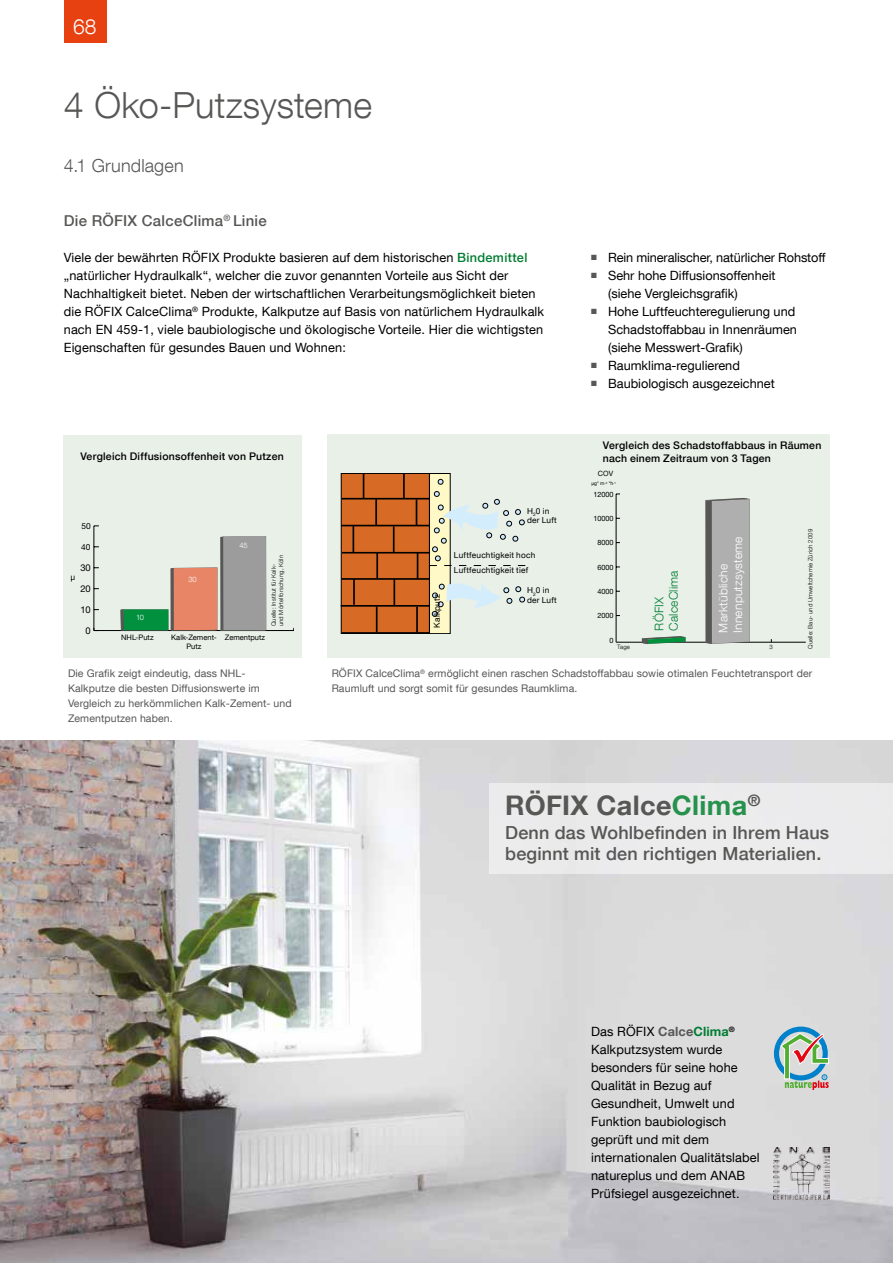
<style>
.page{position:relative;width:893px;height:1263px;background:#fff}
.page>*{position:absolute;margin:0;border:0;box-sizing:border-box;transform-origin:0 0}
.t1{font:300 36px "Helvetica Neue LT Com";color:#575756}
.t2{font:700 27px "Helvetica Neue LT Com";letter-spacing:.015em;color:#575756}
.t3{font:300 21px "Helvetica Neue LT Com";color:#fff}
.t4{font:500 18px/21px "Helvetica Neue LT Com";letter-spacing:.01em;color:#575756}
.t5{font:300 18px "Helvetica Neue LT Com";letter-spacing:.01em;color:#575756}
.t6{font:500 15px "Helvetica Neue LT Com";letter-spacing:.02em;color:#575756}
.t7{font:12.75px/18px "Helvetica Neue LT Com";letter-spacing:.01em;color:#000}
.t8{font:12.75px "Helvetica Neue LT Com";letter-spacing:-.01em;color:#000}
.t9{font:300 12px/14.4px "Helvetica Neue LT Com";letter-spacing:.015em;color:#fff}
.t10{font:300 12px/14.4px "Helvetica Neue LT Com";letter-spacing:.015em;color:#007d32}
.t11{font:10.5px/15px "Helvetica Neue LT Com";letter-spacing:.01em;color:#575756}
.t12{font:500 10.5px/12.6px "Helvetica Neue LT Com";letter-spacing:.02em;color:#000}
.t13{font:9.3px "Helvetica Neue LT";color:#000}
.t14{font:8.4px "Helvetica Neue LT";color:#000}
.t15{font:8.25px/9.9px "Helvetica Neue LT Com";letter-spacing:.025em;color:#000}
.t16{font:7.5px/9px "Helvetica Neue LT Com";letter-spacing:.005em;color:#000;text-align:center}
.t17{font:300 7.5px "Helvetica Neue LT Com";color:#fff}
.t18{font:7.35px "Helvetica Neue LT";color:#000}
.t19{font:300 6px/7.2px "Helvetica Neue LT Com";letter-spacing:.025em;color:#000}
.t20{font:4.95px "Helvetica Neue LT";color:#000}
.s1{font-weight:500;color:#007d32}
.s2{color:#575756}
.s3{color:#27914e}
.s4{font-weight:700;color:#575756}
.s5{font-weight:700;color:#007d32}
</style>
<div class="page">
<div style="left:64px;top:0;width:42px;height:43px;background:#e74011"></div>
<img style="left:0;top:741px;width:893px;height:522px">
<div style="left:490px;top:784px;width:403px;height:90px;background:#ebebec"></div>
<div style="left:774px;top:1026px;width:54px;height:54px;border:5px solid #0081c9;border-radius:50%"></div>
<svg style="left:780px;top:1033px;width:49px;height:57px;background:#a5b9b1"></svg>
<img style="left:774px;top:1147px;width:55px;height:52px">
<div style="left:327px;top:434px;width:502px;height:224px;background:#e8f0e8"></div>
<hr style="left:616px;top:642px;width:190px;height:1px;background:#000">
<hr style="left:616px;top:494px;width:1px;height:121px;background:#000">
<svg style="left:616px;top:615px;width:4px;height:27px"></svg>
<svg style="left:705px;top:498px;width:45px;height:146px;background:#a2a2a2"></svg>
<svg style="left:642px;top:636px;width:44px;height:8px"></svg>
<div style="left:341px;top:473px;width:88px;height:160px;background:#d76b25"></div>
<hr style="left:342px;top:498px;width:88px;height:1px;background:#000">
<hr style="left:341px;top:525px;width:89px;height:1px;background:#000">
<hr style="left:342px;top:552px;width:87px;height:1px;background:#000">
<hr style="left:341px;top:578px;width:89px;height:2px;background:#000">
<hr style="left:341px;top:605px;width:88px;height:2px;background:#000">
<svg style="left:363px;top:475px;width:1px;height:23px"></svg>
<hr style="left:403px;top:474px;width:2px;height:25px;background:#000">
<hr style="left:376px;top:553px;width:2px;height:25px;background:#000">
<svg style="left:417px;top:553px;width:1px;height:25px"></svg>
<hr style="left:353px;top:579px;width:2px;height:26px;background:#000">
<hr style="left:393px;top:579px;width:2px;height:26px;background:#000">
<hr style="left:376px;top:606px;width:2px;height:26px;background:#000">
<hr style="left:416px;top:607px;width:2px;height:25px;background:#000">
<hr style="left:375px;top:499px;width:2px;height:26px;background:#000">
<svg style="left:416px;top:499px;width:1px;height:26px"></svg>
<svg style="left:353px;top:526px;width:1px;height:26px"></svg>
<hr style="left:393px;top:526px;width:2px;height:26px;background:#000">
<div style="left:429px;top:473px;width:21px;height:161px;background:#fff9c7"></div>
<div style="left:429px;top:473px;width:21px;height:161px;border:1px solid #000"></div>
<div style="left:341px;top:473px;width:89px;height:161px;border:1px solid #000"></div>
<svg style="left:438px;top:479px;width:5px;height:5px"></svg>
<svg style="left:432px;top:581px;width:93px;height:35px"></svg>
<svg style="left:429px;top:491px;width:97px;height:75px"></svg>
<div style="left:64px;top:435px;width:238px;height:223px;background:#e8f0e8"></div>
<hr style="left:94px;top:630px;width:200px;height:1px;background:#000">
<hr style="left:94px;top:526px;width:1px;height:104px;background:#000">
<svg style="left:120px;top:609px;width:1px;height:22px"></svg>
<svg style="left:121px;top:536px;width:145px;height:95px"></svg>
<svg style="left:71px;top:576px;width:3px;height:6px"></svg>
<h3 class="t3" style="left:73px;top:13px;width:25px">68</h3>
<h1 class="t1" style="left:64px;top:83px;width:310px">4 Öko-Putzsysteme</h1>
<h3 class="t5" style="left:64px;top:154px;width:122px">4.1 Grundlagen</h3>
<p class="t6" style="left:64px;top:211px;width:205px">Die RÖFIX CalceClima<sup>®</sup> Linie</p>
<p class="t7" style="left:64px;top:248px;width:482px">Viele der bewährten RÖFIX Produkte basieren auf dem historischen <span class="s1">Bindemittel </span>„natürlicher Hydraulkalk“, welcher die zuvor genannten Vorteile aus Sicht der Nachhaltigkeit bietet. Neben der wirtschaftlichen Verarbeitungsmöglichkeit bieten die RÖFIX CalceClima<sup>®</sup> Produkte, Kalkputze auf Basis von natürlichem Hydraulkalk nach EN 459-1, viele baubiologische und ökologische Vorteile. Hier die wichtigsten Eigenschaften für gesundes Bauen und Wohnen:</p>
<p class="t8" style="left:591px;top:249px;width:236px"><span class="s2">■</span> Rein mineralischer, natürlicher Rohstoff</p>
<p class="t7" style="left:608px;top:266px;width:169px;text-indent:-17px"><span class="s2">■</span> Sehr hohe Diffusionsoffenheit (siehe Vergleichsgrafik)</p>
<p class="t7" style="left:608px;top:302px;width:190px;text-indent:-17px"><span class="s2">■</span> Hohe Luftfeuchteregulierung und<br>Schadstoffabbau in Innenräumen (siehe Messwert-Grafik)</p>
<p class="t7" style="left:591px;top:356px;width:150px"><span class="s2">■</span> Raumklima-regulierend</p>
<p class="t7" style="left:591px;top:374px;width:185px"><span class="s2">■</span> Baubiologisch ausgezeichnet</p>
<p class="t12" style="left:80px;top:450px;width:205px">Vergleich Diffusionsoffenheit von Putzen</p>
<p class="t14" style="left:82px;top:521px;width:11px">50</p>
<p class="t14" style="left:81px;top:542px;width:11px">40</p>
<p class="t13" style="left:80px;top:562px;width:12px">30</p>
<p class="t13" style="left:80px;top:583px;width:12px">20</p>
<p class="t13" style="left:80px;top:604px;width:12px">10</p>
<p class="t13" style="left:86px;top:625px;width:7px">0</p>
<p class="t17" style="left:136px;top:613px;width:9px">10</p>
<p class="t16" style="left:121px;top:632px;width:34px">NHL-Putz</p>
<p class="t17" style="left:188px;top:575px;width:10px">30</p>
<p class="t17" style="left:239px;top:541px;width:10px">45</p>
<p class="t19" style="left:270px;top:626px;width:73px;rotate:-90deg">Quelle: Institut für Kalk&shy;und Mörtelforschung, Köln</p>
<p class="t16" style="left:171px;top:632px;width:47px">Kalk-Zement-<br>Putz</p>
<p class="t16" style="left:225px;top:632px;width:42px">Zementputz</p>
<p class="t15" style="left:432px;top:628px;width:35px;rotate:-90deg">Kalkputz</p>
<p class="t15" style="left:527px;top:505px;width:31px">H<sub>2</sub>0 in der Luft</p>
<p class="t15" style="left:454px;top:547px;width:83px;line-height:14.9px">Luftfeuchtigkeit hoch<br>Luftfeuchtigkeit tief</p>
<p class="t15" style="left:527px;top:585px;width:31px">H<sub>2</sub>0 in der Luft</p>
<p class="t12" style="left:603px;top:439px;width:220px">Vergleich des Schadstoffabbaus in Räumen nach einem Zeitraum von 3 Tagen</p>
<p class="t18" style="left:598px;top:469px;width:17px">COV</p>
<p class="t20" style="left:591px;top:481px;width:26px">µg* m<sup>-2</sup> *h<sup>-1</sup></p>
<p class="t18" style="left:593px;top:490px;width:22px">12000</p>
<p class="t18" style="left:593px;top:514px;width:22px">10000</p>
<p class="t18" style="left:597px;top:538px;width:18px">8000</p>
<p class="t18" style="left:597px;top:563px;width:18px">6000</p>
<p class="t18" style="left:597px;top:587px;width:18px">4000</p>
<p class="t18" style="left:597px;top:611px;width:18px">2000</p>
<p class="t18" style="left:609px;top:636px;width:6px">0</p>
<p class="t10" style="left:652px;top:630px;width:62px;rotate:-90deg">RÖFIX<br>CalceClima</p>
<p class="t9" style="left:716px;top:633px;width:98px;rotate:-90deg">Marktübliche<br>Innenputzsysteme</p>
<p class="t19" style="left:617px;top:643px;width:14px">Tage</p>
<p class="t19" style="left:769px;top:643px;width:5px">3</p>
<p class="t19" style="left:807px;top:649px;width:122px;rotate:-90deg">Quelle: Bau- und Umweltchemie Zürich 2009</p>
<p class="t11" style="left:68px;top:666px;width:225px">Die Grafik zeigt eindeutig, dass NHL-Kalkputze die besten Diffusionswerte im Vergleich zu herkömmlichen Kalk-Zement- und Zementputzen haben.</p>
<p class="t11" style="left:332px;top:666px;width:482px">RÖFIX CalceClima<sup>®</sup> ermöglicht einen raschen Schadstoffabbau sowie otimalen Feuchtetransport der<br>Raumluft und sorgt somit für gesundes Raumklima.</p>
<h2 class="t2" style="left:505px;top:789px;width:257px">RÖFIX Calce<span class="s3">Clima</span><sup>®</sup></h2>
<h3 class="t4" style="left:505px;top:822px;width:326px">Denn das Wohlbefinden in Ihrem Haus beginnt mit den richtigen Materialien.</h3>
<p class="t7" style="left:591px;top:1022px;width:170px">Das RÖFIX <span class="s4">Calce</span><span class="s5">Clima</span><sup>®<br></sup>Kalkputzsystem wurde besonders für seine hohe<br>Qualität in Bezug auf<br>Gesundheit, Umwelt und<br>Funktion baubiologisch geprüft und mit dem internationalen Qualitätslabel natureplus und dem ANAB<br>Prüfsiegel ausgezeichnet.</p>
</div>
